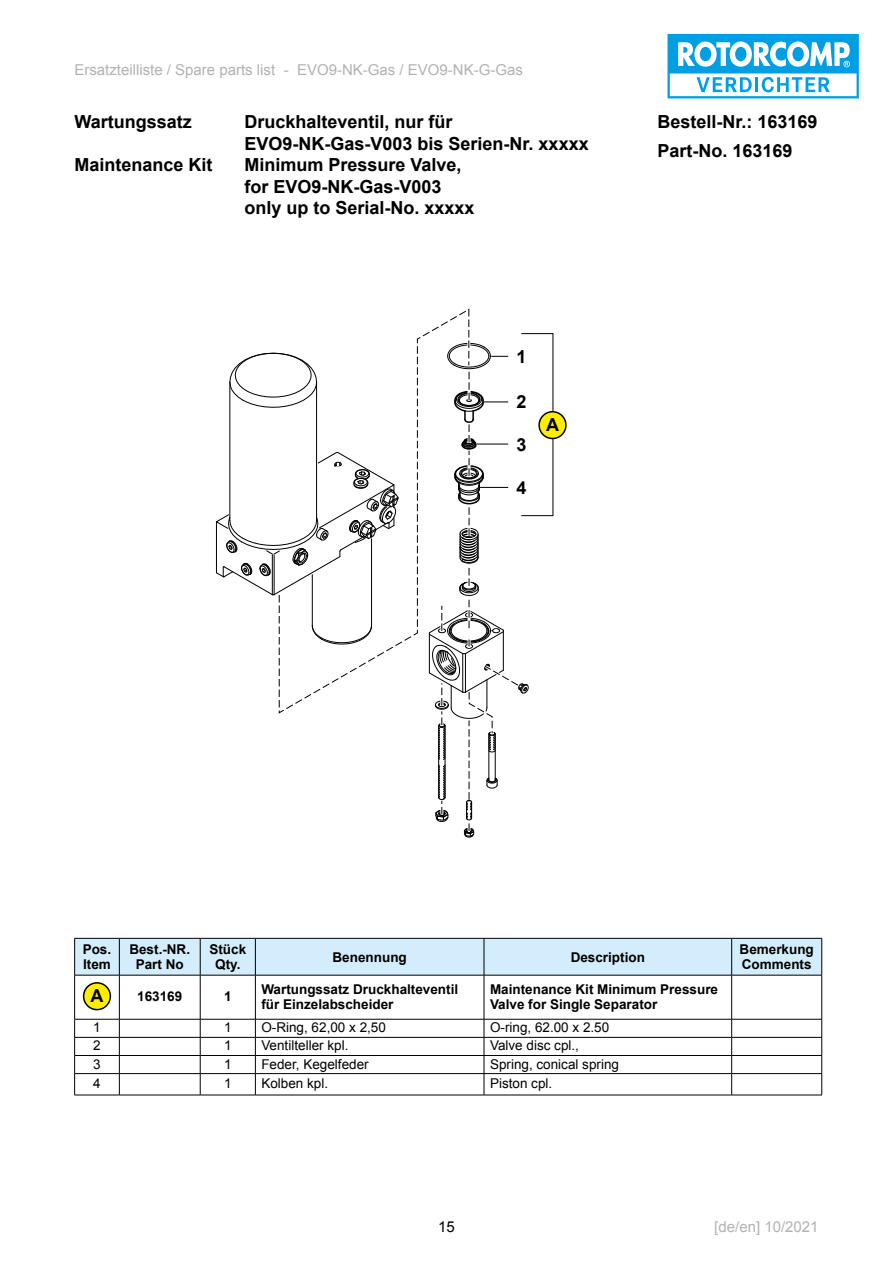
<style>
.page{position:relative;width:893px;height:1263px;background:#fff}
.page>*{position:absolute;margin:0;border:0;box-sizing:border-box;transform-origin:0 0}
.Kapitelüberschrift_e{font:700 18px/21.6px "Arial";color:#000}
.Kapitelüberschrift_d{font:700 18px/21.6px "Arial";color:#000}
.t1{font:15px "Arial";color:#b2b2b2}
.t2{font:15px "Arial";color:#000}
.t3{font:700 13.5px/15px "Arial";color:#000}
.t4{font:13.5px "Arial";color:#000}
</style>
<div class="page">
<svg style="left:667px;top:33px;width:192px;height:66px"></svg>
<svg style="left:667px;top:34px;width:192px;height:64px"></svg>
<svg style="left:435px;top:343px;width:94px;height:494px"></svg>
<svg style="left:276px;top:308px;width:196px;height:410px"></svg>
<svg style="left:279px;top:309px;width:190px;height:404px"></svg>
<hr style="left:230px;top:382px;width:1px;height:138px;background:#000">
<hr style="left:316px;top:382px;width:1px;height:138px;background:#000">
<svg style="left:229px;top:353px;width:88px;height:55px"></svg>
<hr style="left:312px;top:575px;width:1px;height:51px;background:#000">
<hr style="left:371px;top:539px;width:1px;height:87px;background:#000">
<svg style="left:312px;top:625px;width:60px;height:19px"></svg>
<svg style="left:216px;top:452px;width:183px;height:143px"></svg>
<hr style="left:491px;top:355px;width:31px;height:3px;background:#fff">
<hr style="left:491px;top:356px;width:31px;height:1px;background:#000">
<div style="left:508px;top:343px;width:27px;height:27px;background:#fff;border-radius:50%"></div>
<hr style="left:484px;top:400px;width:38px;height:3px;background:#fff">
<hr style="left:484px;top:401px;width:38px;height:1px;background:#000">
<div style="left:508px;top:388px;width:27px;height:27px;background:#fff;border-radius:50%"></div>
<hr style="left:476px;top:443px;width:46px;height:3px;background:#fff">
<hr style="left:476px;top:444px;width:46px;height:1px;background:#000">
<div style="left:508px;top:431px;width:27px;height:26px;background:#fff;border-radius:50%"></div>
<hr style="left:480px;top:486px;width:42px;height:3px;background:#fff">
<hr style="left:480px;top:487px;width:42px;height:1px;background:#000">
<div style="left:508px;top:474px;width:27px;height:27px;background:#fff;border-radius:50%"></div>
<div style="left:539px;top:412px;width:27px;height:26px;background:#ffed00;border-radius:50%"></div>
<div style="left:538px;top:411px;width:29px;height:28px;border:2px solid #000;border-radius:50%"></div>
<div style="left:75px;top:939px;width:746px;height:36px;background:#d3edfc"></div>
<hr style="left:74px;top:938px;width:45px;height:1px;background:#000">
<hr style="left:74px;top:938px;width:1px;height:37px;background:#000">
<hr style="left:119px;top:938px;width:81px;height:1px;background:#000">
<hr style="left:119px;top:938px;width:1px;height:37px;background:#000">
<hr style="left:200px;top:938px;width:55px;height:1px;background:#000">
<hr style="left:200px;top:938px;width:1px;height:37px;background:#000">
<hr style="left:255px;top:938px;width:229px;height:1px;background:#000">
<hr style="left:255px;top:938px;width:1px;height:37px;background:#000">
<hr style="left:484px;top:938px;width:248px;height:1px;background:#000">
<hr style="left:484px;top:938px;width:1px;height:37px;background:#000">
<hr style="left:732px;top:938px;width:90px;height:1px;background:#000">
<hr style="left:731px;top:938px;width:1px;height:37px;background:#000">
<hr style="left:821px;top:938px;width:1px;height:37px;background:#000">
<hr style="left:74px;top:975px;width:45px;height:1px;background:#000">
<hr style="left:119px;top:975px;width:81px;height:1px;background:#000">
<hr style="left:200px;top:975px;width:55px;height:1px;background:#000">
<hr style="left:255px;top:975px;width:229px;height:1px;background:#000">
<hr style="left:484px;top:975px;width:248px;height:1px;background:#000">
<hr style="left:732px;top:975px;width:90px;height:1px;background:#000">
<hr style="left:74px;top:975px;width:1px;height:44px;background:#000">
<hr style="left:119px;top:975px;width:1px;height:44px;background:#000">
<hr style="left:200px;top:975px;width:1px;height:44px;background:#000">
<hr style="left:255px;top:975px;width:1px;height:44px;background:#000">
<hr style="left:484px;top:975px;width:1px;height:44px;background:#000">
<hr style="left:731px;top:975px;width:1px;height:44px;background:#000">
<hr style="left:821px;top:975px;width:1px;height:44px;background:#000">
<hr style="left:74px;top:1019px;width:45px;height:1px;background:#000">
<hr style="left:119px;top:1019px;width:81px;height:1px;background:#000">
<hr style="left:200px;top:1019px;width:55px;height:1px;background:#000">
<hr style="left:255px;top:1019px;width:229px;height:1px;background:#000">
<hr style="left:484px;top:1019px;width:248px;height:1px;background:#000">
<hr style="left:732px;top:1019px;width:90px;height:1px;background:#000">
<hr style="left:74px;top:1037px;width:45px;height:1px;background:#000">
<hr style="left:119px;top:1037px;width:81px;height:1px;background:#000">
<hr style="left:200px;top:1037px;width:55px;height:1px;background:#000">
<hr style="left:255px;top:1037px;width:229px;height:1px;background:#000">
<hr style="left:484px;top:1037px;width:248px;height:1px;background:#000">
<hr style="left:732px;top:1037px;width:90px;height:1px;background:#000">
<hr style="left:74px;top:1055px;width:45px;height:1px;background:#000">
<hr style="left:119px;top:1055px;width:81px;height:1px;background:#000">
<hr style="left:200px;top:1055px;width:55px;height:1px;background:#000">
<hr style="left:255px;top:1055px;width:229px;height:1px;background:#000">
<hr style="left:484px;top:1055px;width:248px;height:1px;background:#000">
<hr style="left:732px;top:1055px;width:90px;height:1px;background:#000">
<hr style="left:74px;top:1073px;width:45px;height:1px;background:#000">
<svg style="left:74px;top:1019px;width:1px;height:76px"></svg>
<hr style="left:119px;top:1073px;width:81px;height:1px;background:#000">
<svg style="left:119px;top:1019px;width:1px;height:76px"></svg>
<hr style="left:200px;top:1073px;width:55px;height:1px;background:#000">
<svg style="left:200px;top:1019px;width:1px;height:76px"></svg>
<hr style="left:255px;top:1073px;width:229px;height:1px;background:#000">
<svg style="left:255px;top:1019px;width:1px;height:76px"></svg>
<hr style="left:484px;top:1073px;width:248px;height:1px;background:#000">
<svg style="left:484px;top:1019px;width:1px;height:76px"></svg>
<hr style="left:732px;top:1073px;width:90px;height:1px;background:#000">
<svg style="left:731px;top:1019px;width:1px;height:76px"></svg>
<svg style="left:821px;top:1019px;width:1px;height:76px"></svg>
<hr style="left:74px;top:1095px;width:45px;height:1px;background:#000">
<hr style="left:119px;top:1095px;width:81px;height:1px;background:#000">
<hr style="left:200px;top:1095px;width:55px;height:1px;background:#000">
<hr style="left:255px;top:1095px;width:229px;height:1px;background:#000">
<hr style="left:484px;top:1095px;width:248px;height:1px;background:#000">
<hr style="left:732px;top:1095px;width:90px;height:1px;background:#000">
<div style="left:84px;top:983px;width:26px;height:27px;background:#ffed00;border-radius:50%"></div>
<div style="left:83px;top:982px;width:28px;height:28px;border:2px solid #000;border-radius:50%"></div>
<p class="t1" style="left:74px;top:60px;width:450px">Ersatzteilliste / Spare parts list - EVO9-NK-Gas / EVO9-NK-G-Gas</p>
<p class="Kapitelüberschrift_d" style="left:74px;top:111px;width:119px">Wartungssatz</p>
<p class="Kapitelüberschrift_d" style="left:244px;top:111px;width:346px">Druckhalteventil, nur für<br>EVO9-NK-Gas-V003 bis Serien-Nr. xxxxx</p>
<p class="Kapitelüberschrift_e" style="left:74px;top:155px;width:140px">Maintenance Kit</p>
<p class="Kapitelüberschrift_e" style="left:244px;top:155px;width:232px">Minimum Pressure Valve, for EVO9-NK-Gas-V003 only up to Serial-No. xxxxx</p>
<p class="Kapitelüberschrift_e" style="left:517px;top:346px;width:12px">1</p>
<p class="Kapitelüberschrift_e" style="left:517px;top:392px;width:12px">2</p>
<p class="Kapitelüberschrift_e" style="left:517px;top:434px;width:12px">3</p>
<p class="Kapitelüberschrift_e" style="left:517px;top:477px;width:12px">4</p>
<p class="Kapitelüberschrift_e" style="left:546px;top:415px;width:14px">A</p>
<p class="Kapitelüberschrift_e" style="left:657px;top:111px;width:162px">Bestell-Nr.: 163169</p>
<p class="Kapitelüberschrift_e" style="left:657px;top:141px;width:137px">Part-No. 163169</p>
<p class="t3" style="left:83px;top:942px;width:30px">Pos.<br>Item</p>
<p class="t3" style="left:129px;top:942px;width:62px">Best.-NR.</p>
<p class="t3" style="left:136px;top:957px;width:50px">Part No</p>
<p class="t3" style="left:209px;top:942px;width:38px;text-align:center">Stück<br>Qty.</p>
<p class="t3" style="left:333px;top:950px;width:76px">Benennung</p>
<p class="t3" style="left:571px;top:950px;width:76px">Description</p>
<p class="t3" style="left:740px;top:942px;width:76px">Bemerkung</p>
<p class="t3" style="left:742px;top:957px;width:71px">Comments</p>
<p class="Kapitelüberschrift_e" style="left:90px;top:985px;width:14px">A</p>
<p class="t3" style="left:137px;top:989px;width:47px">163169</p>
<p class="t3" style="left:224px;top:989px;width:9px">1</p>
<p class="t3" style="left:261px;top:982px;width:198px">Wartungssatz Druckhalteventil für Einzelabscheider</p>
<p class="t3" style="left:490px;top:982px;width:230px">Maintenance Kit Minimum Pressure<br>Valve for Single Separator</p>
<p class="t4" style="left:93px;top:1019px;width:9px">1</p>
<p class="t4" style="left:224px;top:1019px;width:9px">1</p>
<p class="t4" style="left:261px;top:1019px;width:126px">O-Ring, 62,00 x 2,50</p>
<p class="t4" style="left:490px;top:1019px;width:121px">O-ring, 62.00 x 2.50</p>
<p class="t4" style="left:93px;top:1037px;width:9px">2</p>
<p class="t4" style="left:224px;top:1037px;width:9px">1</p>
<p class="t4" style="left:261px;top:1037px;width:89px">Ventilteller kpl.</p>
<p class="t4" style="left:490px;top:1037px;width:91px">Valve disc cpl.,</p>
<p class="t4" style="left:93px;top:1055px;width:9px">3</p>
<p class="t4" style="left:224px;top:1055px;width:9px">1</p>
<p class="t4" style="left:261px;top:1055px;width:109px">Feder, Kegelfeder</p>
<p class="t4" style="left:490px;top:1055px;width:131px">Spring, conical spring</p>
<p class="t4" style="left:93px;top:1075px;width:9px">4</p>
<p class="t4" style="left:224px;top:1075px;width:9px">1</p>
<p class="t4" style="left:261px;top:1075px;width:68px">Kolben kpl.</p>
<p class="t4" style="left:490px;top:1075px;width:64px">Piston cpl.</p>
<p class="t2" style="left:438px;top:1216px;width:18px">15</p>
<p class="t1" style="left:714px;top:1216px;width:106px">[de/en] 10/2021</p>
</div>
